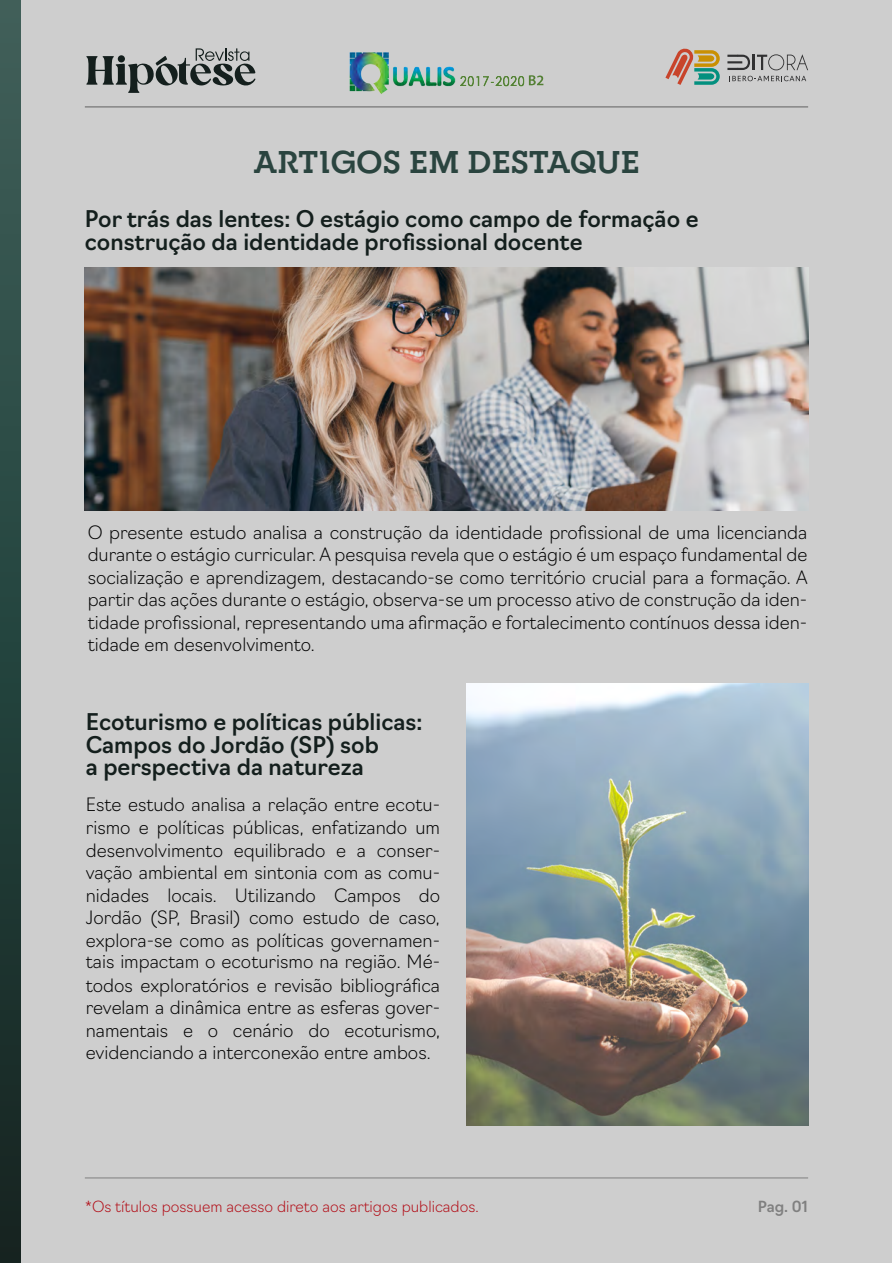
<style>
.page{position:relative;width:893px;height:1263px;background:#fff}
.page>*{position:absolute;margin:0;border:0;box-sizing:border-box;transform-origin:0 0}
.t1{font:700 30.9px "RNS Camelia";letter-spacing:-.01em;color:#2a443f}
.t2{font:500 22.5px/22.5px "Navigo";color:#141f1d}
.t3{font:18px/22.5px "Navigo Extra Light 2";color:#000;text-align:justify}
.t4{font:15px "Navigo Extra Light 2";color:#b20b15}
.t5{font:500 15px "Navigo";color:#808080}
.s1{font-family:"Navigo";font-weight:200}
</style>
<div class="page">
<div style="left:0;top:0;width:891px;height:1263px;background:#cecece"></div>
<svg style="left:665px;top:48px;width:55px;height:37px"></svg>
<svg style="left:727px;top:54px;width:81px;height:16px"></svg>
<svg style="left:729px;top:76px;width:77px;height:5px"></svg>
<hr style="left:85px;top:107px;width:723px;height:1px;background:#606060">
<hr style="left:85px;top:1177px;width:723px;height:1px;background:#808080">
<svg style="left:86px;top:48px;width:169px;height:45px"></svg>
<div style="left:0;top:0;width:20px;height:1263px;background:linear-gradient(to bottom,#3d615b,#122521)"></div>
<img style="left:350px;top:52px;width:105px;height:42px">
<img style="left:460px;top:76px;width:69px;height:11px">
<svg style="left:529px;top:75px;width:14px;height:10px"></svg>
<img style="left:85px;top:267px;width:723px;height:244px">
<img style="left:466px;top:683px;width:342px;height:442px">
<h1 class="t1" style="left:253px;top:143px;width:388px">ARTIGOS EM DESTAQUE</h1>
<p class="t2" style="left:85px;top:206px;width:615px">Por trás das lentes: O estágio como campo de formação e construção da identidade profissional docente</p>
<p class="t3" style="left:88px;top:519px;width:722px">O presente estudo analisa a construção da identidade profissional de uma licencianda durante o estágio curricular. A pesquisa revela que o estágio é um espaço fundamental de socialização e aprendizagem, destacando-se como território crucial para a formação. A partir das ações durante o estágio, observa-se um processo ativo de construção da iden&shy;tidade profissional, representando uma afirmação e fortalecimento contínuos dessa iden&shy;tidade em desenvolvimento.</p>
<p class="t2" style="left:86px;top:709px;width:338px">Ecoturismo e políticas públicas:<br>Campos do Jordão (SP) sob<br>a perspectiva da natureza</p>
<p class="t3" style="left:86px;top:791px;width:356px">Este estudo analisa a relação entre ecotu&shy;rismo e políticas públicas, enfatizando um desenvolvimento equilibrado e a conser&shy;vação ambiental em sintonia com as comu&shy;nidades locais. Utilizando Campos do Jordão (SP, Brasil) como estudo de caso, explora-se como as políticas governamen&shy;tais impactam o ecoturismo na região. Mé<span class="s1">-</span></p>
<p class="t3" style="left:86px;top:972px;width:356px">todos exploratórios e revisão bibliográfica revelam a dinâmica entre as esferas gover&shy;namentais e o cenário do ecoturismo, evidenciando a interconexão entre ambos.</p>
<p class="t4" style="left:85px;top:1194px;width:395px">*Os títulos possuem acesso direto aos artigos publicados.</p>
<p class="t5" style="left:758px;top:1194px;width:52px">Pag. 01</p>
</div>
